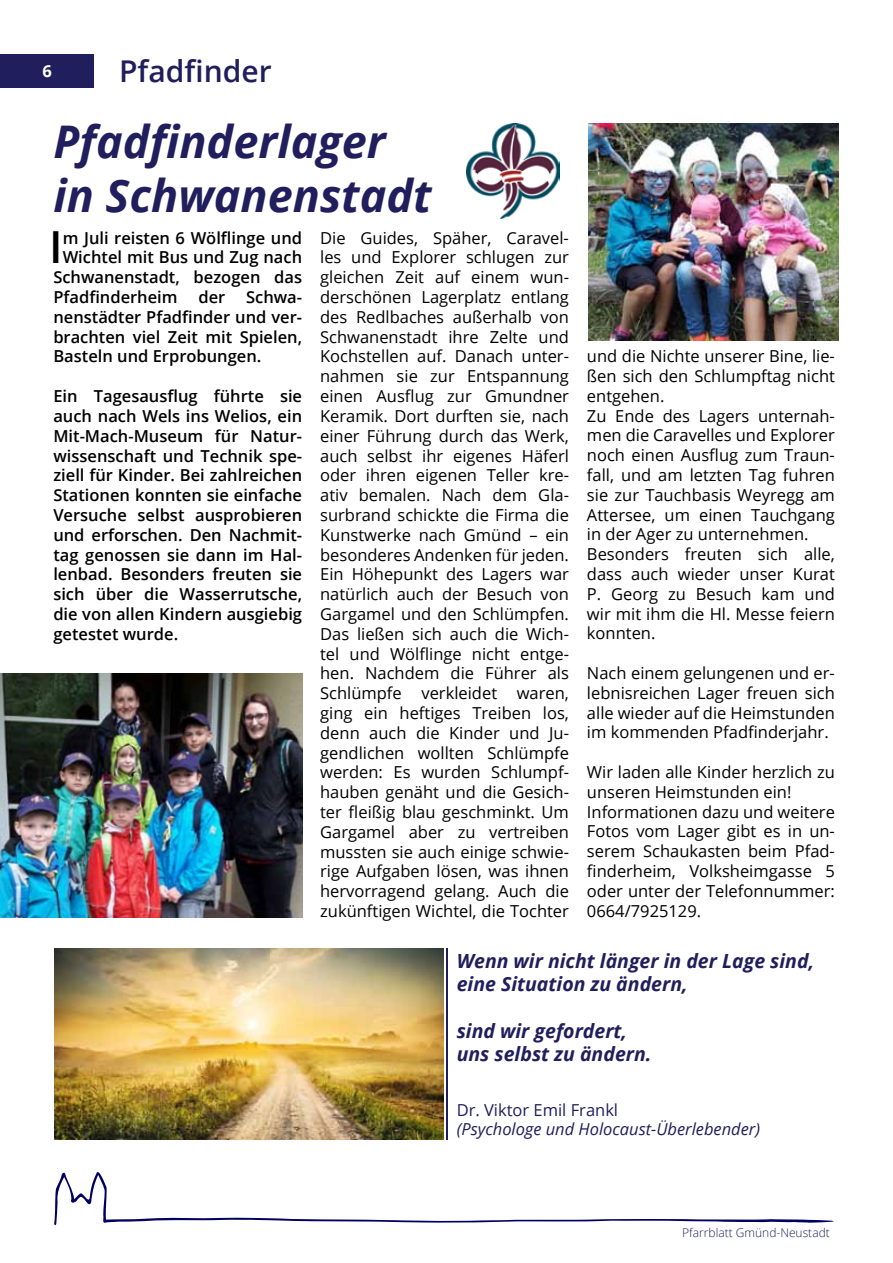
<style>
.page{position:relative;width:893px;height:1263px;background:#fff}
.page>*{position:absolute;margin:0;border:0;box-sizing:border-box;transform-origin:0 0}
.t1{font:italic 700 45px/54px "Open Sans";color:#201e5c}
.t2{font:600 44.25px "Open Sans";color:#000}
.t3{font:600 30px "Open Sans";color:#201e5c}
.t4{font:italic 700 19.5px/23.4px "Open Sans";color:#201e5c}
.t5{font:16.5px/19.8px "Open Sans";color:#000;text-align:justify}
.t6{font:600 16.5px/19.8px "Open Sans";color:#000;text-align:justify}
.t7{font:italic 16.5px "Open Sans";color:#201e5c}
.t8{font:16.5px "Open Sans";color:#201e5c}
.t9{font:700 16.5px "Open Sans";color:#fff}
.t10{font:300 12px "Open Sans";color:#201e5c}
</style>
<div class="page">
<svg style="left:54px;top:1172px;width:780px;height:53px"></svg>
<div style="left:0;top:54px;width:94px;height:33px;background:#201e5c"></div>
<img style="left:0;top:673px;width:302px;height:244px">
<img style="left:589px;top:123px;width:249px;height:217px">
<img style="left:467px;top:123px;width:92px;height:95px">
<hr style="left:446px;top:948px;width:2px;height:192px;background:#201e5c">
<img style="left:54px;top:948px;width:389px;height:192px">
<p class="t9" style="left:42px;top:59px;width:11px">6</p>
<h3 class="t3" style="left:119px;top:51px;width:154px">Pfadfinder</h3>
<h1 class="t1" style="left:53px;top:113px;width:380px">Pfadfinderlager in Schwanenstadt</h1>
<h2 class="t2" style="left:49px;top:217px;width:15px">I</h2>
<p class="t6" style="left:63px;top:227px;width:241px">m Juli reisten 6 Wölflinge und</p>
<p class="t6" style="left:63px;top:247px;width:241px">Wichtel mit Bus und Zug nach</p>
<p class="t6" style="left:53px;top:267px;width:250px">Schwanenstadt, bezogen das</p>
<p class="t6" style="left:53px;top:287px;width:126px">Pfadfinderheim</p>
<p class="t6" style="left:198px;top:287px;width:28px">der</p>
<p class="t6" style="left:53px;top:287px;width:250px;text-indent:193px">Schwa&shy;nenstädter Pfadfinder und ver&shy;brachten viel Zeit mit Spielen, Basteln und Erprobungen.</p>
<p class="t6" style="left:53px;top:386px;width:250px">Ein Tagesausflug führte sie auch nach Wels ins Welios, ein Mit-Mach-Museum für Natur&shy;wissenschaft und Technik spe&shy;ziell für Kinder. Bei zahlreichen Stationen konnten sie einfache Versuche selbst ausprobieren und erforschen. Den Nachmit&shy;tag genossen sie dann im Hal&shy;lenbad. Besonders freuten sie sich über die Wasserrutsche, die von allen Kindern ausgiebig getestet wurde.</p>
<p class="t5" style="left:320px;top:227px;width:250px">Die Guides, Späher, Caravel&shy;les und Explorer schlugen zur gleichen Zeit auf einem wun&shy;derschönen Lagerplatz entlang des Redlbaches außerhalb von Schwanenstadt ihre Zelte und Kochstellen auf. Danach unter&shy;nahmen sie zur Entspannung einen Ausflug zur Gmundner Keramik. Dort durften sie, nach einer Führung durch das Werk, auch selbst ihr eigenes Häferl oder ihren eigenen Teller kre&shy;ativ bemalen. Nach dem Gla&shy;surbrand schickte die Firma die Kunstwerke nach Gmünd – ein besonderes Andenken für jeden.<br>Ein Höhepunkt des Lagers war natürlich auch der Besuch von Gargamel und den Schlümpfen.<br>Das ließen sich auch die Wich&shy;tel und Wölflinge nicht entge&shy;hen. Nachdem die Führer als Schlümpfe verkleidet waren, ging ein heftiges Treiben los, denn auch die Kinder und Ju&shy;gendlichen wollten Schlümpfe werden: Es wurden Schlumpf&shy;hauben genäht und die Gesich&shy;ter fleißig blau geschminkt. Um Gargamel aber zu vertreiben mussten sie auch einige schwie&shy;rige Aufgaben lösen, was ihnen hervorragend gelang. Auch die zukünftigen Wichtel, die Tochter</p>
<p class="t5" style="left:587px;top:346px;width:249px;text-align:left">und die Nichte unserer Bine, lie&shy;ßen sich den Schlumpftag nicht entgehen.<br>Zu Ende des Lagers unternah&shy;men die Caravelles und Explorer noch einen Ausflug zum Traun&shy;fall, und am letzten Tag fuhren sie zur Tauchbasis Weyregg am<br>Attersee, um einen Tauchgang in der Ager zu unternehmen.<br>Besonders freuten sich alle, dass auch wieder unser Kurat<br>P. Georg zu Besuch kam und wir mit ihm die Hl. Messe feiern konnten.</p>
<p class="t5" style="left:587px;top:663px;width:249px">Nach einem gelungenen und er&shy;lebnisreichen Lager freuen sich alle wieder auf die Heimstunden im kommenden Pfadfinderjahr.</p>
<p class="t5" style="left:587px;top:762px;width:249px;text-align:left">Wir laden alle Kinder herzlich zu unseren Heimstunden ein!<br>Informationen dazu und weitere<br>Fotos vom Lager gibt es in un&shy;serem Schaukasten beim Pfad&shy;finderheim, Volksheimgasse 5 oder unter der Telefonnummer:<br>0664/7925129.</p>
<p class="t4" style="left:457px;top:948px;width:359px">Wenn wir nicht länger in der Lage sind, eine Situation zu ändern,</p>
<p class="t4" style="left:457px;top:1018px;width:196px">sind wir gefordert, uns selbst zu ändern.</p>
<p class="t8" style="left:457px;top:1098px;width:163px">Dr. Viktor Emil Frankl</p>
<p class="t7" style="left:457px;top:1118px;width:305px">(Psychologe und Holocaust-Überlebender)</p>
<p class="t10" style="left:682px;top:1224px;width:149px">Pfarrblatt Gmünd-Neustadt</p>
</div>
